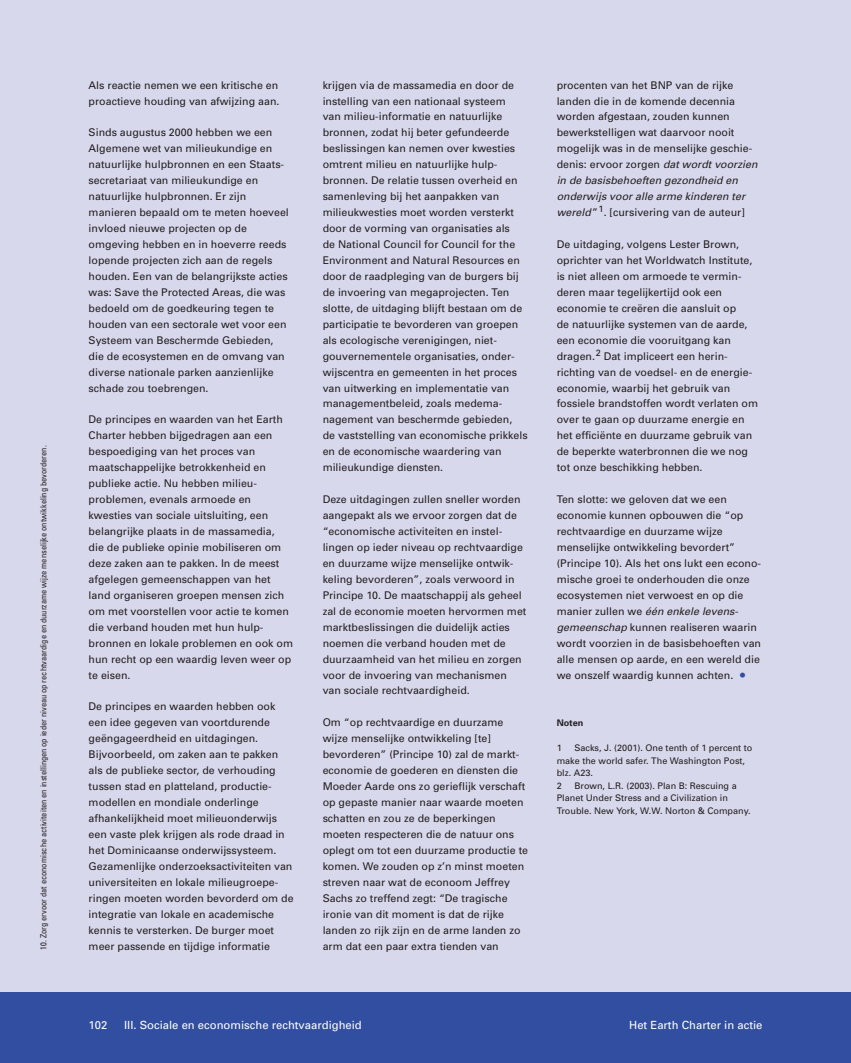
<style>
.page{position:relative;width:851px;height:1063px;background:#fff}
.page>*{position:absolute;margin:0;border:0;box-sizing:border-box;transform-origin:0 0}
.t1{font:11.25px "Univers";color:#fff}
.t2{font:10.62px/16px "Univers";color:#231f20}
.t3{font:9px/12.5px "Univers";color:#231f20}
.t4{font:700 9px "Univers";color:#231f20}
.t5{font:condensed 8.5px "Univers";color:#231f20}
.s1{font-style:italic}
.s2{font-size:20px;color:#324ea1}
</style>
<div class="page">
<div style="left:0;top:0;width:850px;height:1063px;background:#d8d8ec"></div>
<div style="left:0;top:992px;width:850px;height:71px;background:#324ea1"></div>
<p class="t5" style="left:40px;top:950px;width:506px;rotate:-90deg">10. Zorg ervoor dat economische activiteiten en instellingen op ieder niveau op rechtvaardige en duurzame wijze menselijke ontwikkeling bevorderen.</p>
<p class="t2" style="left:89px;top:78px;width:192px">Als reactie nemen we een kritische en proactieve houding van afwijzing aan.</p>
<p class="t2" style="left:89px;top:126px;width:202px">Sinds augustus 2000 hebben we een Algemene wet van milieukundige en natuurlijke hulpbronnen en een Staats&shy;secretariaat van milieukundige en natuurlijke hulpbronnen. Er zijn manieren bepaald om te meten hoeveel invloed nieuwe projecten op de omgeving hebben en in hoeverre reeds lopende projecten zich aan de regels houden. Een van de belangrijkste acties was: Save the Protected Areas, die was bedoeld om de goedkeuring tegen te houden van een sectorale wet voor een Systeem van Beschermde Gebieden, die de ecosystemen en de omvang van diverse nationale parken aanzienlijke schade zou toebrengen.</p>
<p class="t2" style="left:89px;top:413px;width:206px">De principes en waarden van het Earth Charter hebben bijgedragen aan een bespoediging van het proces van maatschappelijke betrokkenheid en publieke actie. Nu hebben milieu&shy;problemen, evenals armoede en kwesties van sociale uitsluiting, een belangrijke plaats in de massamedia,<br>die de publieke opinie mobiliseren om deze zaken aan te pakken. In de meest afgelegen gemeenschappen van het land organiseren groepen mensen zich om met voorstellen voor actie te komen die verband houden met hun hulp&shy;bronnen en lokale problemen en ook om hun recht op een waardig leven weer op te eisen.</p>
<p class="t2" style="left:89px;top:700px;width:206px">De principes en waarden hebben ook een idee gegeven van voortdurende geëngageerdheid en uitdagingen.<br>Bijvoorbeeld, om zaken aan te pakken als de publieke sector, de verhouding tussen stad en platteland, productie&shy;modellen en mondiale onderlinge afhankelijkheid moet milieuonderwijs een vaste plek krijgen als rode draad in het Dominicaanse onderwijssysteem.<br>Gezamenlijke onderzoeksactiviteiten van universiteiten en lokale milieugroepe&shy;ringen moeten worden bevorderd om de integratie van lokale en academische kennis te versterken. De burger moet meer passende en tijdige informatie</p>
<p class="t2" style="left:322px;top:78px;width:206px">krijgen via de massamedia en door de instelling van een nationaal systeem<br>van milieu-informatie en natuurlijke bronnen, zodat hij beter gefundeerde beslissingen kan nemen over kwesties omtrent milieu en natuurlijke hulp&shy;bronnen. De relatie tussen overheid en samenleving bij het aanpakken van milieukwesties moet worden versterkt door de vorming van organisaties als<br>de National Council for Council for the Environment and Natural Resources en door de raadpleging van de burgers bij de invoering van megaprojecten. Ten slotte, de uitdaging blijft bestaan om de participatie te bevorderen van groepen als ecologische verenigingen, niet&shy;gouvernementele organisaties, onder&shy;wijscentra en gemeenten in het proces van uitwerking en implementatie van managementbeleid, zoals medema&shy;nagement van beschermde gebieden,<br>de vaststelling van economische prikkels en de economische waardering van milieukundige diensten.</p>
<p class="t2" style="left:322px;top:492px;width:205px">Deze uitdagingen zullen sneller worden aangepakt als we ervoor zorgen dat de “economische activiteiten en instel&shy;lingen op ieder niveau op rechtvaardige en duurzame wijze menselijke ontwik&shy;keling bevorderen”, zoals verwoord in Principe 10. De maatschappij als geheel zal de economie moeten hervormen met marktbeslissingen die duidelijk acties noemen die verband houden met de duurzaamheid van het milieu en zorgen voor de invoering van mechanismen van sociale rechtvaardigheid.</p>
<p class="t2" style="left:322px;top:716px;width:207px">Om “op rechtvaardige en duurzame wijze menselijke ontwikkeling [te] bevorderen” (Principe 10) zal de markt&shy;economie de goederen en diensten die Moeder Aarde ons zo gerieflijk verschaft op gepaste manier naar waarde moeten schatten en zou ze de beperkingen moeten respecteren die de natuur ons oplegt om tot een duurzame productie te komen. We zouden op z’n minst moeten streven naar wat de econoom Jeffrey Sachs zo treffend zegt: “De tragische ironie van dit moment is dat de rijke landen zo rijk zijn en de arme landen zo arm dat een paar extra tienden van</p>
<p class="t2" style="left:556px;top:78px;width:202px">procenten van het BNP van de rijke landen die in de komende decennia worden afgestaan, zouden kunnen bewerkstelligen wat daarvoor nooit mogelijk was in de menselijke geschie&shy;denis: ervoor zorgen <span class="s1">dat wordt voorzien in de basisbehoeften gezondheid en onderwijs voor alle arme kinderen ter wereld</span>”<sup>1</sup>. [cursivering van de auteur]</p>
<p class="t2" style="left:556px;top:237px;width:203px">De uitdaging, volgens Lester Brown, oprichter van het Worldwatch Institute, is niet alleen om armoede te vermin&shy;deren maar tegelijkertijd ook een economie te creëren die aansluit op<br>de natuurlijke systemen van de aarde, een economie die vooruitgang kan dragen.<sup>2</sup> Dat impliceert een herin&shy;richting van de voedsel- en de energie&shy;economie, waarbij het gebruik van fossiele brandstoffen wordt verlaten om over te gaan op duurzame energie en het efficiënte en duurzame gebruik van de beperkte waterbronnen die we nog tot onze beschikking hebben.</p>
<p class="t2" style="left:556px;top:492px;width:206px">Ten slotte: we geloven dat we een economie kunnen opbouwen die “op rechtvaardige en duurzame wijze menselijke ontwikkeling bevordert” (Principe 10). Als het ons lukt een econo&shy;mische groei te onderhouden die onze ecosystemen niet verwoest en op die manier zullen we <span class="s1">één enkele levens&shy;gemeenschap</span> kunnen realiseren waarin wordt voorzien in de basisbehoeften van alle mensen op aarde, en een wereld die we onszelf waardig kunnen achten. <span class="s2">•</span></p>
<p class="t4" style="left:556px;top:720px;width:28px">Noten</p>
<p class="t3" style="left:556px;top:743px;width:7px">1</p>
<p class="t3" style="left:556px;top:743px;width:197px;text-indent:18px">Sacks, J. (2001). One tenth of 1 percent to make the world safer. The Washington Post, blz. A23.<br>2</p>
<p class="t3" style="left:556px;top:780px;width:195px;text-indent:18px">Brown, L.R. (2003). Plan B: Rescuing a<br>Planet Under Stress and a Civilization in<br>Trouble. New York, W.W. Norton &amp; Company.</p>
<p class="t1" style="left:89px;top:1021px;width:20px">102</p>
<p class="t1" style="left:124px;top:1021px;width:239px">III. Sociale en economische rechtvaardigheid</p>
<p class="t1" style="left:629px;top:1021px;width:135px">Het Earth Charter in actie</p>
</div>
